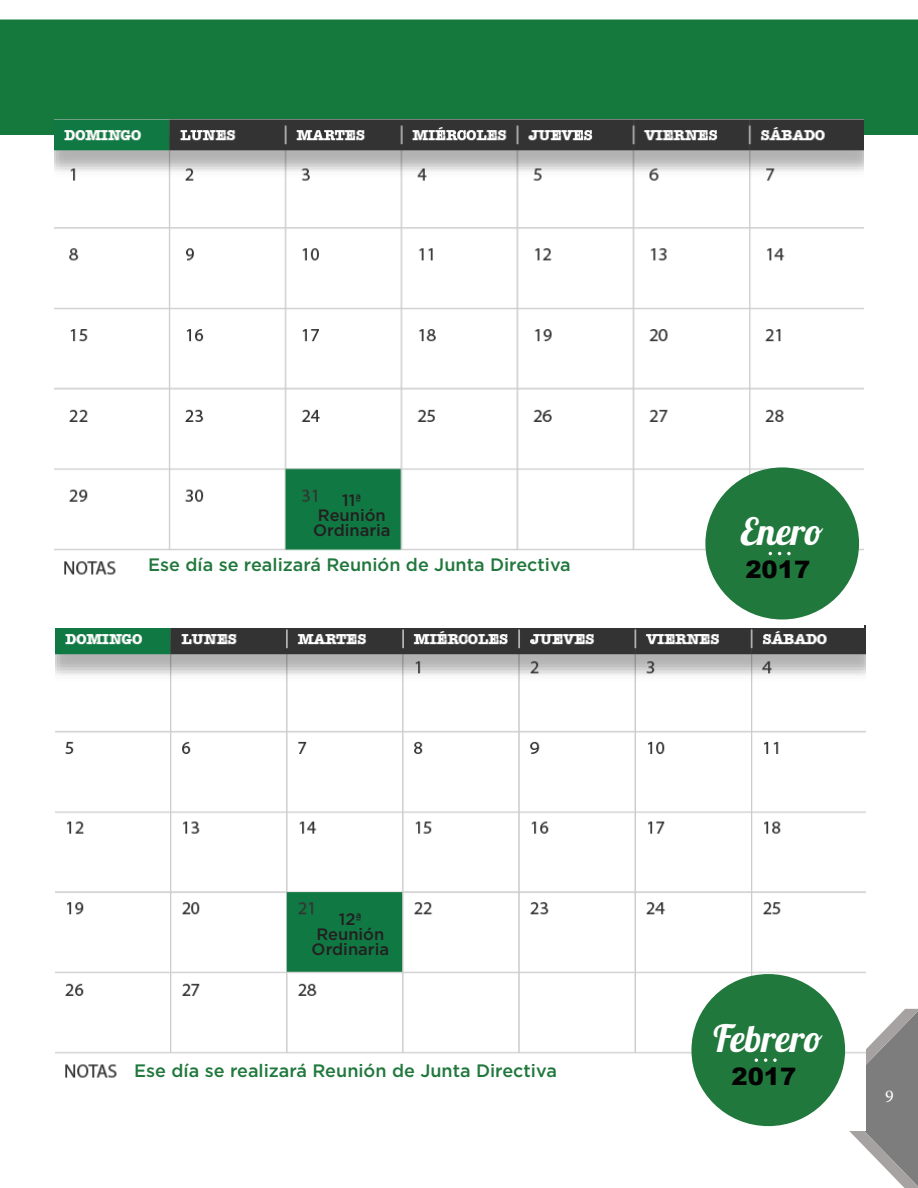
<style>
.page{position:relative;width:918px;height:1188px;background:#fff}
.page>*{position:absolute;margin:0;border:0;box-sizing:border-box;transform-origin:0 0}
.t1{font:37.5px "Lobster 1.4";color:#fff}
.t2{font:900 24px "Arial";color:#030303}
.t3{font:500 18px "Gotham";color:#21783d}
.t4{font:18px "Minion Pro";color:#fff}
.t5{font:500 16.5px "Gotham";color:#231f20}
</style>
<div class="page">
<div style="left:0;top:20px;width:918px;height:115px;background:#15783c"></div>
<svg style="left:849px;top:1009px;width:69px;height:179px"></svg>
<img style="left:56px;top:625px;width:810px;height:506px">
<img style="left:54px;top:120px;width:810px;height:507px">
<div style="left:705px;top:467px;width:154px;height:153px;background:#21783d;border-radius:50%"></div>
<svg style="left:787px;top:552px;width:4px;height:3px"></svg>
<div style="left:691px;top:974px;width:154px;height:152px;background:#21783d;border-radius:50%"></div>
<svg style="left:764px;top:1058px;width:3px;height:4px"></svg>
<svg style="left:773px;top:1058px;width:4px;height:4px"></svg>
<svg style="left:755px;top:1058px;width:3px;height:4px"></svg>
<p class="t5" style="left:342px;top:489px;width:21px">11ª</p>
<p class="t5" style="left:318px;top:504px;width:69px">Reunión</p>
<p class="t5" style="left:313px;top:519px;width:79px">Ordinaria</p>
<p class="t3" style="left:148px;top:553px;width:424px">Ese día se realizará Reunión de Junta Directiva</p>
<h2 class="t2" style="left:745px;top:552px;width:66px">2017</h2>
<p class="t1" style="left:741px;top:508px;width:84px">Enero</p>
<p class="t5" style="left:339px;top:908px;width:25px">12ª</p>
<p class="t5" style="left:316px;top:923px;width:69px">Reunión</p>
<p class="t5" style="left:312px;top:938px;width:79px">Ordinaria</p>
<p class="t1" style="left:714px;top:1015px;width:111px">Febrero</p>
<p class="t3" style="left:134px;top:1059px;width:424px">Ese día se realizará Reunión de Junta Directiva</p>
<h2 class="t2" style="left:731px;top:1059px;width:66px">2017</h2>
<p class="t4" style="left:885px;top:1085px;width:10px">9</p>
</div>
